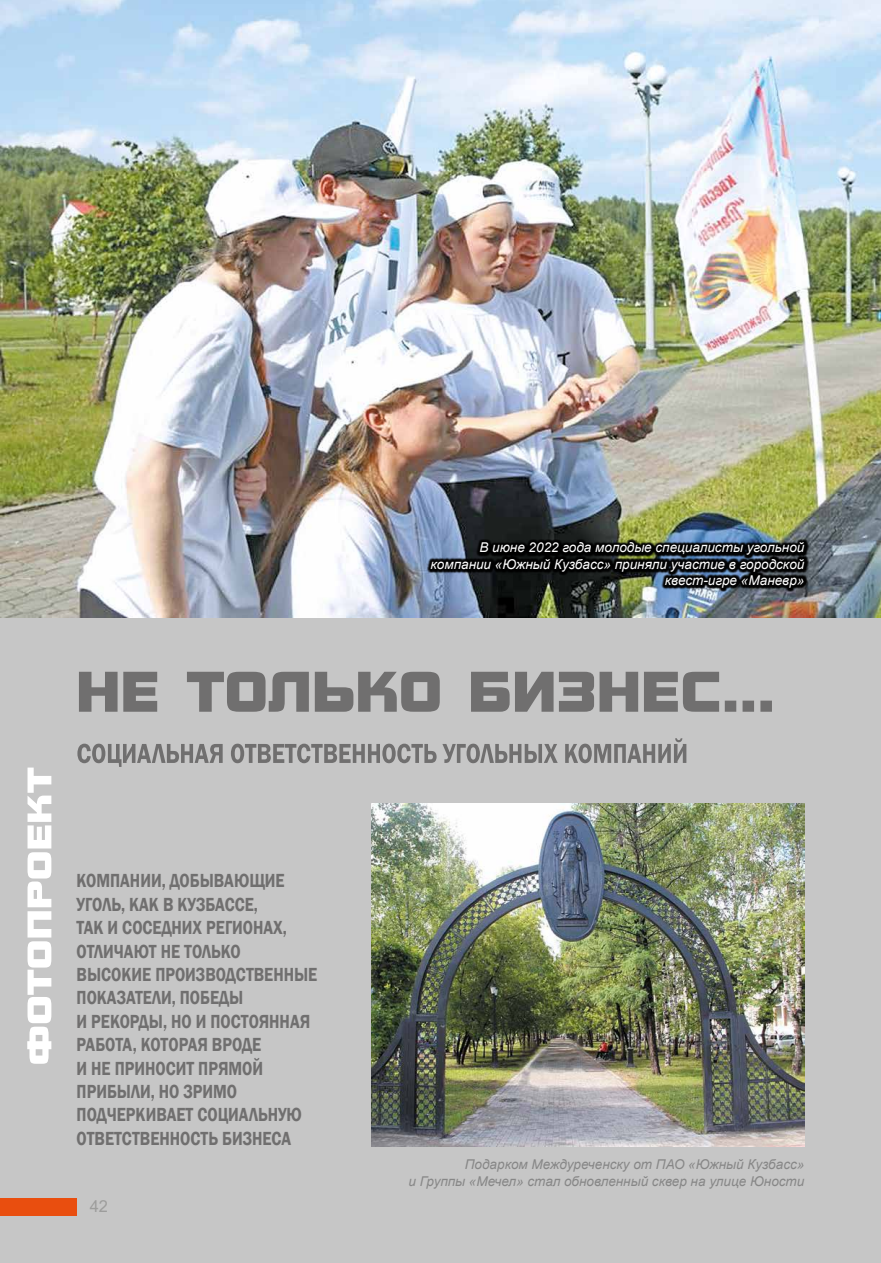
<style>
.page{position:relative;width:881px;height:1263px;background:#fff}
.page>*{position:absolute;margin:0;border:0;box-sizing:border-box;transform-origin:0 0}
.t1{font:600 19.5px/23.4px "Franklin Gothic";color:#706f6f;scale:.82 1}
.t2{font:16.5px "Arial";color:#9d9d9c}
.t3{font:italic 13.5px/16.2px "Arial";color:#fff;text-align:right}
.t4{font:italic 13.5px/16.2px "Arial";color:#878787;text-align:right}
</style>
<div class="page">
<div style="left:0;top:617px;width:880px;height:646px;background:#c6c6c6"></div>
<img style="left:0;top:0;width:880px;height:617px">
<svg style="left:77px;top:738px;width:609px;height:29px"></svg>
<svg style="left:79px;top:672px;width:692px;height:40px"></svg>
<img style="left:371px;top:803px;width:433px;height:344px">
<img style="left:426px;top:539px;width:382px;height:52px">
<svg style="left:27px;top:767px;width:24px;height:297px"></svg>
<div style="left:0;top:1198px;width:77px;height:17px;background:#e94e0f"></div>
<p class="t3" style="left:430px;top:540px;width:375px">В июне 2022 года молодые специалисты угольной компании «Южный Кузбасс» приняли участие в городской квест-игре «Маневр»</p>
<p class="t1" style="left:77px;top:869px;width:295px">КОМПАНИИ, ДОБЫВАЮЩИЕ<br>УГОЛЬ, КАК В КУЗБАССЕ,<br>ТАК И СОСЕДНИХ РЕГИОНАХ,<br>ОТЛИЧАЮТ НЕ ТОЛЬКО<br>ВЫСОКИЕ ПРОИЗВОДСТВЕННЫЕ<br>ПОКАЗАТЕЛИ, ПОБЕДЫ<br>И РЕКОРДЫ, НО И ПОСТОЯННАЯ<br>РАБОТА, КОТОРАЯ ВРОДЕ<br>И НЕ ПРИНОСИТ ПРЯМОЙ<br>ПРИБЫЛИ, НО ЗРИМО<br>ПОДЧЕРКИВАЕТ СОЦИАЛЬНУЮ<br>ОТВЕТСТВЕННОСТЬ БИЗНЕСА</p>
<p class="t2" style="left:90px;top:1195px;width:20px">42</p>
<p class="t4" style="left:408px;top:1157px;width:397px">Подарком Междуреченску от ПАО «Южный Кузбасс»<br>и Группы «Мечел» стал обновленный сквер на улице Юности</p>
</div>
